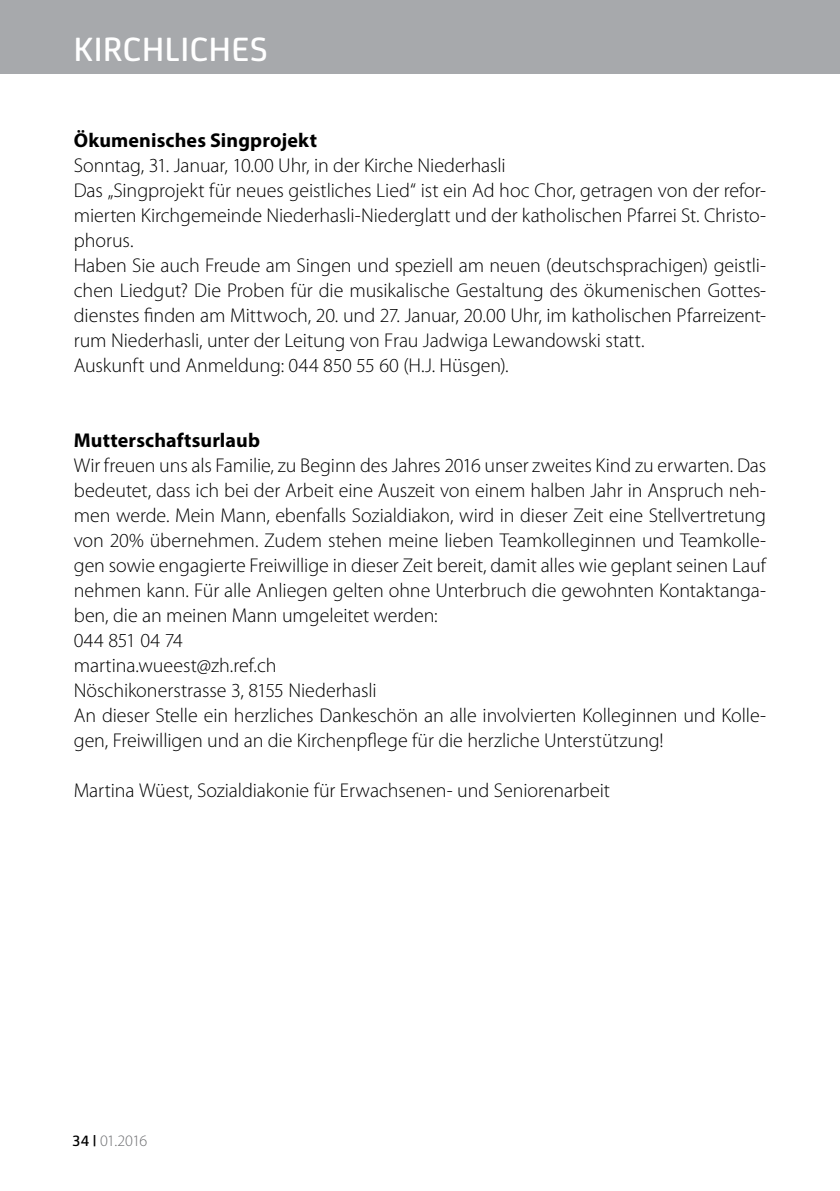
<style>
.page{position:relative;width:840px;height:1191px;background:#fff}
.page>*{position:absolute;margin:0;border:0;box-sizing:border-box;transform-origin:0 0}
.t1{font:500 36px "FS Joey";letter-spacing:.015em;color:#fff}
.t2{font:300 20px/25px "Myriad Pro";letter-spacing:-.005em;color:#000}
.t3{font:700 20px "Myriad Pro";letter-spacing:.005em;color:#000}
.t4{font:300 16px "Myriad Pro";letter-spacing:-.04em;color:#6d6e71}
.s1{font-family:"FS Joey";font-weight:500;color:#000}
</style>
<div class="page">
<div style="left:0;top:0;width:839px;height:74px;background:#a7a9ac"></div>
<h1 class="t1" style="left:74px;top:23px;width:195px">KIRCHLICHES</h1>
<p class="t3" style="left:74px;top:127px;width:244px">Ökumenisches Singprojekt</p>
<p class="t2" style="left:74px;top:153px;width:693px">Sonntag, 31. Januar, 10.00 Uhr, in der Kirche Niederhasli<br>Das „Singprojekt für neues geistliches Lied“ ist ein Ad hoc Chor, getragen von der refor&shy;mierten Kirchgemeinde Niederhasli-Niederglatt und der katholischen Pfarrei St. Christo&shy;phorus.<br>Haben Sie auch Freude am Singen und speziell am neuen (deutschsprachigen) geistli&shy;chen Liedgut? Die Proben für die musikalische Gestaltung des ökumenischen Gottes&shy;dienstes finden am Mittwoch, 20. und 27. Januar, 20.00 Uhr, im katholischen Pfarreizent&shy;rum Niederhasli, unter der Leitung von Frau Jadwiga Lewandowski statt.<br>Auskunft und Anmeldung: 044 850 55 60 (H.J. Hüsgen).</p>
<p class="t3" style="left:74px;top:427px;width:188px">Mutterschaftsurlaub</p>
<p class="t2" style="left:74px;top:453px;width:693px">Wir freuen uns als Familie, zu Beginn des Jahres 2016 unser zweites Kind zu erwarten. Das bedeutet, dass ich bei der Arbeit eine Auszeit von einem halben Jahr in Anspruch neh&shy;men werde. Mein Mann, ebenfalls Sozialdiakon, wird in dieser Zeit eine Stellvertretung von 20% übernehmen. Zudem stehen meine lieben Teamkolleginnen und Teamkolle&shy;gen sowie engagierte Freiwillige in dieser Zeit bereit, damit alles wie geplant seinen Lauf nehmen kann. Für alle Anliegen gelten ohne Unterbruch die gewohnten Kontaktanga&shy;ben, die an meinen Mann umgeleitet werden:<br>044 851 04 74<br>martina.wueest@zh.ref.ch<br>Nöschikonerstrasse 3, 8155 Niederhasli<br>An dieser Stelle ein herzliches Dankeschön an alle involvierten Kolleginnen und Kolle&shy;gen, Freiwilligen und an die Kirchenpflege für die herzliche Unterstützung!</p>
<p class="t2" style="left:74px;top:778px;width:537px">Martina Wüest, Sozialdiakonie für Erwachsenen- und Seniorenarbeit</p>
<p class="t4" style="left:72px;top:1132px;width:77px"><span class="s1">34 |</span> 01.2016</p>
</div>
